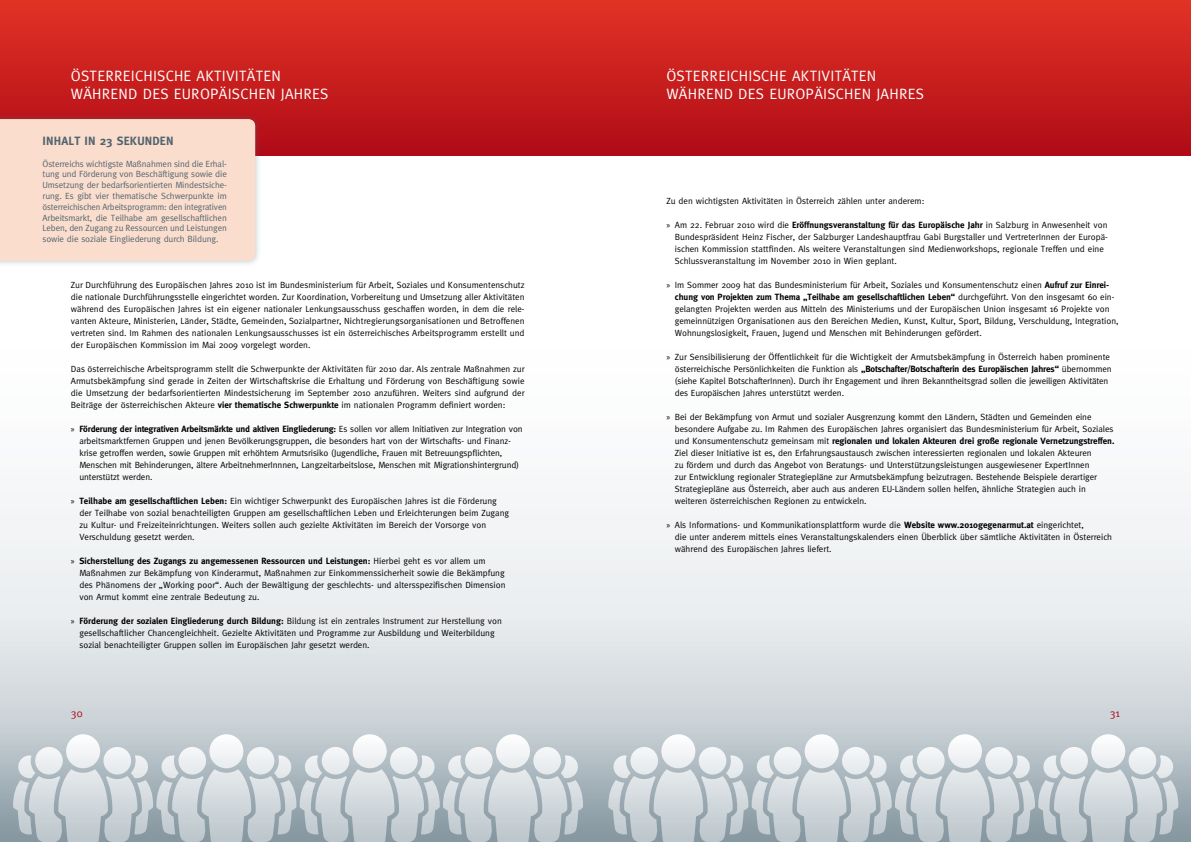
<style>
.page{position:relative;width:1191px;height:842px;background:#fff}
.page>*{position:absolute;margin:0;border:0;box-sizing:border-box;transform-origin:0 0}
.t1{font:15px/18px "Meta";letter-spacing:.015em;color:#fff}
.t2{font:700 12px "Meta";letter-spacing:.015em;color:#51656f}
.t3{font:11px "Meta";color:#ae0917}
.t4{font:9px/12px "Meta";color:#000}
.t5{font:9px/10.8px "Meta";letter-spacing:-.01em;color:#51656f;text-align:justify}
.s1{font-weight:700}
.s2{font-family:"Myriad Pro"}
</style>
<div class="page">
<div style="left:0;top:0;width:595px;height:156px;background:linear-gradient(to bottom,#e23325,#b00b17)"></div>
<svg style="left:13px;top:734px;width:570px;height:108px;background:#c4ccd1"></svg>
<div style="left:595px;top:0;width:596px;height:156px;background:linear-gradient(to bottom,#e23325,#b00b17)"></div>
<svg style="left:608px;top:734px;width:570px;height:108px;background:#c3ccd1"></svg>
<div style="left:0;top:113px;width:261px;height:153px;background:#51656f;opacity:.35"></div>
<div style="left:0;top:119px;width:255px;height:142px;background:#fbddce"></div>
<h1 class="t1" style="left:71px;top:67px;width:211px">Österreichische Aktivitäten während des Europäisc</h1>
<h1 class="t1" style="left:249px;top:85px;width:80px">hen Jahres</h1>
<h2 class="t2" style="left:43px;top:134px;width:132px">Inhalt in 23 Sekunden</h2>
<p class="t5" style="left:43px;top:158px;width:186px">Österreichs wichtigste Maßnahmen sind die Erhal&shy;tung und Förderung von Beschäftigung sowie die Umsetzung der bedarfsorientierten Mindestsiche&shy;rung. Es gibt vier thematische Schwerpunkte im österreichischen Arbeitsprogramm: den integrativen Arbeitsmarkt, die Teilhabe am gesellschaftlichen Leben, den Zugang zu Ressourcen und Leistungen sowie die soziale Eingliederung durch Bildung.</p>
<p class="t4" style="left:71px;top:279px;width:455px;text-align:justify">Zur Durchführung des Europäischen Jahres 2010 ist im Bundesministerium für Arbeit, Soziales und Konsumentenschutz die nationale Durchführungsstelle eingerichtet worden. Zur Koordination, Vorbereitung und Umsetzung aller Aktivitäten während des Europäischen Jahres ist ein eigener nationaler Lenkungsausschuss geschaffen worden, in dem die rele&shy;vanten Akteure, Ministerien, Länder, Städte, Gemeinden, Sozialpartner, N ichtregierungsorganisationen und Betroffenen vertreten sind. Im Rahmen des nationalen Lenkungsausschusses ist ein österreichisches Arbeitsprogramm erstellt und der Europäischen Kommission im Mai 2009 vorgelegt worden.</p>
<p class="t4" style="left:71px;top:363px;width:455px;text-align:justify">Das österreichische Arbeitsprogramm stellt die Schwerpunkte der Aktivitäten für 2010 dar. Als zentrale Maßnahmen zur Armutsbekämpfung sind gerade in Zeiten der Wirtschaftskrise die Erhaltung und Förderung von Beschäftigung sowie die Umsetzung der bedarfsorientierten Mindestsicherung im September 2010 anzuführen. Weiters sind aufgrund der Beiträge der österreichischen Akteure <span class="s1">vier thematische Schwerpunkte</span> im nationalen Programm definiert worden:</p>
<p class="t4" style="left:79px;top:423px;width:445px;text-indent:-8px"><span class="s2">»</span> <span class="s1">Förderung der integrativen Arbeitsmärkte und aktiven Eingliederung:</span> Es sollen vor allem Initiativen zur Integration von arbeitsmarktfernen Gruppen und jenen Bevölkerungsgruppen, die besonders hart von der Wirtschafts- und Finanz&shy;krise getroffen werden, sowie Gruppen mit erhöhtem Armutsrisiko (Jugendliche, Frauen mit Betreuungspflichten, Menschen mit Behinderungen, ältere ArbeitnehmerInnnen, Langzeitarbeitslose, Menschen mit Migrationshintergrund) unterstützt werden.</p>
<p class="t4" style="left:79px;top:495px;width:431px;text-indent:-9px"><span class="s2">»</span> <span class="s1">Teilhabe am gesellschaftlichen Leben:</span> Ein wichtiger Schwerpunkt des Europäischen Jahres ist die Förderung der Teilhabe von sozial benachteiligten Gruppen am gesellschaftlichen Leben und Erleichterungen beim Zugang zu Kultur- und Freizeiteinrichtungen. Weiters sollen auch gezielte Aktivitäten im Bereich der Vorsorge von Verschuldung gesetzt werden.</p>
<p class="t4" style="left:79px;top:555px;width:428px;text-indent:-8px"><span class="s2">»</span> <span class="s1">Sicherstellung des Zugangs zu angemessenen Ressourcen und Leistungen:</span> H ierbei geht es vor allem um Maßnahmen zur Bekämpfung von Kinderarmut, Maßnahmen zur Einkommenssicherheit sowie die Bekämpfung des Phänomens der „Working poor“. Auch der Bewältigung der geschlechts- und altersspezifischen Dimension von Armut kommt eine zentrale Bedeutung zu.</p>
<p class="t4" style="left:79px;top:615px;width:424px;text-indent:-9px"><span class="s2">»</span> <span class="s1">Förderung der sozialen Eingliederung durch Bildung:</span> Bildung ist ein zentrales Instrument zur H erstellung von gesellschaftlicher Chancengleichheit. Gezielte Aktivitäten und Programme zur Ausbildung und Weiterbildung sozial benachteiligter Gruppen sollen im Europäischen Jahr gesetzt werden.</p>
<h1 class="t1" style="left:666px;top:67px;width:211px">Österreichische Aktivitäten während des Europäisc</h1>
<h1 class="t1" style="left:844px;top:85px;width:80px">hen Jahres</h1>
<p class="t4" style="left:666px;top:195px;width:259px">Zu den wichtigsten Aktivitäten in Österreich zählen unter anderem:</p>
<p class="t4" style="left:675px;top:219px;width:434px;text-indent:-9px"><span class="s2">»</span> Am 22. Februar 2010 wird die <span class="s1">Eröffnungsveranstaltung für das Europäische Jahr</span> in Salzburg in Anwesenheit von Bundespräsident Heinz Fischer, der Salzburger Landeshauptfrau Gabi Burgstaller und VertreterInnen der Europä&shy;ischen Kommission stattfinden. Als weitere Veranstaltungen sind Medienworkshops, regionale Treffen und eine Schlussveranstaltung im N ovember 2010 in Wien geplant.</p>
<p class="t4" style="left:675px;top:279px;width:445px;text-indent:-9px"><span class="s2">»</span> Im Sommer 2009 hat das Bundesministerium für Arbeit, Soziales und Konsumentenschutz einen <span class="s1">Aufruf zur Einrei&shy;chung von Projekten zum Thema „Teilhabe am gesellschaftlichen Leben“</span> durchgeführt. Von den insgesamt 60 ein&shy;gelangten Projekten werden aus Mitteln des Ministeriums und der Europäischen Union insgesamt 16 Projekte von gemeinnützigen Organisationen aus den Bereichen Medien, Kunst, Kultur, Sport, Bildung, Verschuldung, Integration, Wohnungslosigkeit, Frauen, Jugend und Menschen mit Behinderungen gefördert.</p>
<p class="t4" style="left:675px;top:351px;width:438px;text-indent:-9px"><span class="s2">»</span> Zur Sensibilisierung der Öffentlichkeit für die Wichtigkeit der Armutsbekämpfung in Österreich haben prominente österreichische Persönlichkeiten die Funktion als <span class="s1">„Botschafter/Botschafterin des Europäischen Jahres“</span> übernommen (siehe Kapitel BotschafterInnen). Durch ihr Engagement und ihren Bekanntheitsgrad sollen die jeweiligen Aktivitäten des Europäischen Jahres unterstützt werden.</p>
<p class="t4" style="left:675px;top:411px;width:441px;text-indent:-9px"><span class="s2">»</span> Bei der Bekämpfung von Armut und sozialer Ausgrenzung kommt den Ländern, Städten und Gemeinden eine besondere Aufgabe zu. Im Rahmen des Europäischen Jahres organisiert das Bundesministerium für Arbeit, Soziales und Konsumentenschutz gemeinsam mit <span class="s1">regionalen und lokalen Akteuren drei große regionale Vernetzungstreffen.<br></span>Ziel dieser Initiative ist es, den Erfahrungsaustausch zwischen interessierten regionalen und lokalen Akteuren<br>zu fördern und durch das Angebot von Beratungs- und Unterstützungsleistungen ausgewiesener ExpertInnen<br>zur Entwicklung regionaler Strategiepläne zur Armutsbekämpfung beizutragen. Bestehende Beispiele derartiger Strategiepläne aus Österreich, aber auch aus anderen EU-Ländern sollen helfen, ähnliche Strategien auch in weiteren österreichischen Regionen zu entwickeln.</p>
<p class="t4" style="left:675px;top:519px;width:439px;text-indent:-9px"><span class="s2">»</span> Als Informations- und Kommunikationsplattform wurde die <span class="s1">Website www.2010gegenarmut.at</span> eingerichtet,<br>die unter anderem mittels eines Veranstaltungskalenders einen Überblick über sämtliche Aktivitäten in Österreich während des Europäischen Jahres liefert.</p>
<p class="t3" style="left:71px;top:707px;width:13px">30</p>
<p class="t3" style="left:1109px;top:707px;width:12px">31</p>
</div>
